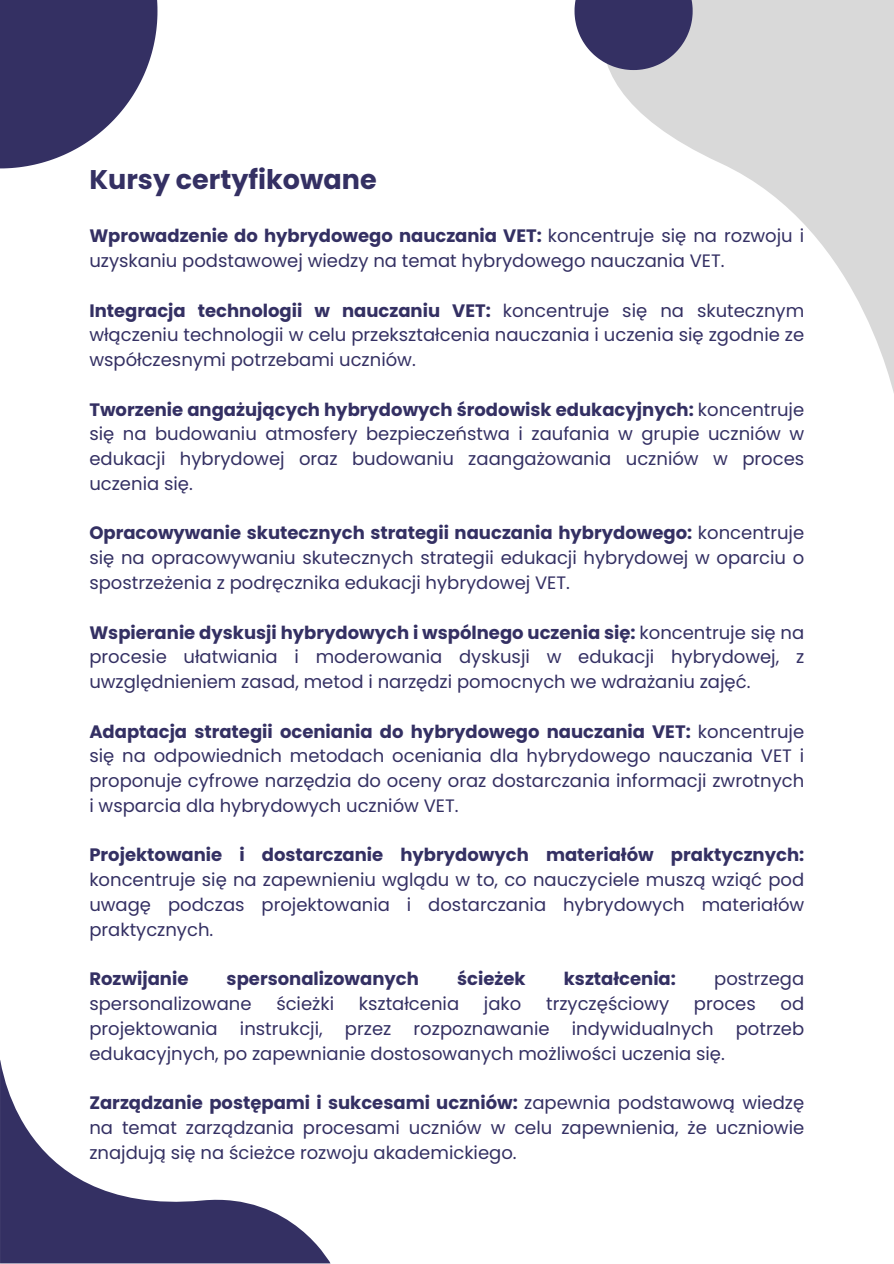
<style>
.page{position:relative;width:894px;height:1264px;background:#fff}
.page>*{position:absolute;margin:0;border:0;box-sizing:border-box;transform-origin:0 0}
.t1{font:700 27px "Poppins";color:#343063}
.t2{font:18px/24.8px "Poppins";color:#343063;text-align:justify}
.t3{font:700 18px "Poppins";color:#343063}
.s1{font-weight:700}
</style>
<div class="page">
<svg style="left:0;top:1060px;width:330px;height:203px"></svg>
<svg style="left:609px;top:0;width:284px;height:389px"></svg>
<svg style="left:574px;top:0;width:118px;height:70px"></svg>
<svg style="left:0;top:0;width:157px;height:168px"></svg>
<p class="t1" style="left:89px;top:161px;width:289px">Kursy certyfikowane</p>
<p class="t2" style="left:89px;top:224px;width:716px"><span class="s1">Wprowadzenie do hybrydowego nauczania VET:</span> koncentruje się na rozwoju i uzyskaniu podstawowej wiedzy na temat hybrydowego nauczania VET.</p>
<p class="t2" style="left:89px;top:298px;width:716px"><span class="s1">Integracja technologii w nauczaniu VET:</span> koncentruje się na skutecznym włączeniu technologii w celu przekształcenia nauczania i uczenia się zgodnie ze współczesnymi potrzebami uczniów.</p>
<p class="t2" style="left:89px;top:397px;width:716px"><span class="s1">Tworzenie angażujących hybrydowych środowisk edukacyjnych:</span> koncentruje się na budowaniu atmosfery bezpieczeństwa i zaufania w grupie uczniów w edukacji hybrydowej oraz budowaniu zaangażowania uczniów w proces uczenia się.</p>
<h1 class="t2" style="left:89px;top:521px;width:716px"><span class="s1">Opracowywanie skutecznych strategii nauczania hybrydowego:</span> koncentruje się na opracowywaniu skutecznych strategii edukacji hybrydowej w oparciu o spostrzeżenia z podręcznika edukacji hybrydowej VET.</h1>
<p class="t2" style="left:89px;top:620px;width:716px"><span class="s1">Wspieranie dyskusji hybrydowych i wspólnego uczenia się:</span> koncentruje się na procesie ułatwiania i moderowania dyskusji w edukacji hybrydowej, z uwzględnieniem zasad, metod i narzędzi pomocnych we wdrażaniu zajęć.</p>
<p class="t2" style="left:89px;top:719px;width:716px"><span class="s1">Adaptacja strategii oceniania do hybrydowego nauczania VET:</span> koncentruje się na odpowiednich metodach oceniania dla hybrydowego nauczania VET i proponuje cyfrowe narzędzia do oceny oraz dostarczania informacji zwrotnych i wsparcia dla hybrydowych uczniów VET.</p>
<p class="t2" style="left:89px;top:842px;width:716px"><span class="s1">Projektowanie i dostarczanie hybrydowych materiałów praktycznych: </span>koncentruje się na zapewnieniu wglądu w to, co nauczyciele muszą wziąć pod uwagę podczas projektowania i dostarczania hybrydowych materiałów praktycznych.</p>
<p class="t3" style="left:89px;top:966px;width:100px">Rozwijanie</p>
<p class="t3" style="left:226px;top:966px;width:194px">spersonalizowanych</p>
<p class="t3" style="left:457px;top:966px;width:70px">ścieżek</p>
<p class="t3" style="left:563px;top:966px;width:114px">kształcenia:</p>
<p class="t2" style="left:714px;top:966px;width:91px">postrzega</p>
<p class="t2" style="left:89px;top:991px;width:164px">spersonalizowane</p>
<p class="t2" style="left:276px;top:991px;width:59px">ścieżki</p>
<p class="t2" style="left:359px;top:991px;width:102px">kształcenia</p>
<p class="t2" style="left:484px;top:991px;width:39px">jako</p>
<p class="t2" style="left:546px;top:991px;width:124px">trzyczęściowy</p>
<p class="t2" style="left:693px;top:991px;width:63px">proces</p>
<p class="t2" style="left:89px;top:991px;width:716px;text-indent:691px">od projektowania instrukcji, przez rozpoznawanie indywidualnych potrzeb edukacyjnych, po zapewnianie dostosowanych możliwości uczenia się.</p>
<p class="t2" style="left:89px;top:1090px;width:716px"><span class="s1">Zarządzanie postępami i sukcesami uczniów:</span> zapewnia podstawową wiedzę na temat zarządzania procesami uczniów w celu zapewnienia, że uczniowie znajdują się na ścieżce rozwoju akademickiego.</p>
</div>
